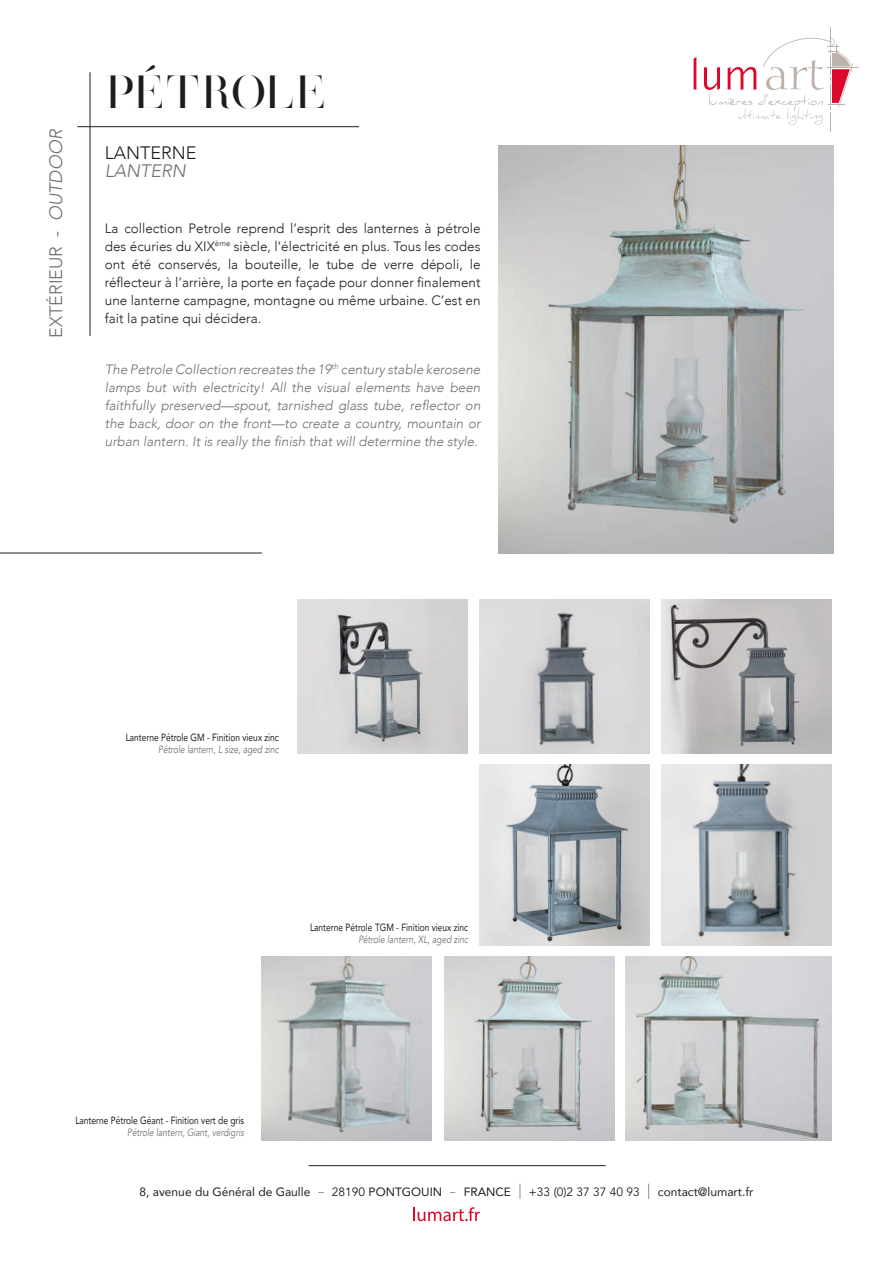
<style>
.page{position:relative;width:893px;height:1263px;background:#fff}
.page>*{position:absolute;margin:0;border:0;box-sizing:border-box;transform-origin:0 0}
.t1{font:46.5px "Henri Didot";letter-spacing:.01em;color:#1d1d1b}
.t2{font:300 18px "Avenir";color:#70706f}
.t3{font:300 18px "Avenir";color:#1d1d1b}
.t4{font:italic 300 18px "Avenir";color:#70706f}
.t5{font:300 13.5px/18px "Avenir";color:#1d1d1b;text-align:justify}
.t6{font:italic 300 13.5px/18px "Avenir";color:#70706f;text-align:justify}
.t7{font:12px "Avenir";color:#1d1d1b}
.t8{font:10.5px "Avenir";color:#1d1d1b;scale:.8 1}
.t9{font:italic 10.5px "Avenir";color:#70706f;scale:.8 1}
.s1{font-style:italic}
.s2{font-family:"Gotham";font-weight:100;font-size:21px}
.s3{font-style:inherit}
</style>
<div class="page">
<img style="left:499px;top:145px;width:334px;height:408px">
<hr style="left:77px;top:126px;width:282px;height:1px;background:#1d1d1b">
<hr style="left:0;top:553px;width:262px;height:1px;background:#1d1d1b">
<hr style="left:309px;top:1165px;width:297px;height:1px;background:#1d1d1b">
<hr style="left:90px;top:72px;width:1px;height:264px;background:#1d1d1b">
<hr style="left:827px;top:68px;width:31px;height:1px;background:#bdb2ac">
<svg style="left:694px;top:57px;width:2px;height:33px"></svg>
<svg style="left:704px;top:27px;width:149px;height:105px"></svg>
<svg style="left:413px;top:1207px;width:67px;height:14px"></svg>
<img style="left:262px;top:957px;width:170px;height:184px">
<img style="left:444px;top:957px;width:170px;height:184px">
<img style="left:661px;top:765px;width:170px;height:180px">
<img style="left:480px;top:600px;width:170px;height:153px">
<img style="left:625px;top:957px;width:206px;height:184px">
<img style="left:480px;top:765px;width:170px;height:180px">
<img style="left:661px;top:600px;width:170px;height:153px">
<img style="left:297px;top:600px;width:171px;height:153px">
<p class="t2" style="left:45px;top:338px;width:210px;rotate:-90deg">EXTÉRIEUR - <span class="s1">OUTDOOR</span></p>
<p class="t1" style="left:105px;top:62px;width:221px">PÉTROLE</p>
<p class="t3" style="left:105px;top:142px;width:93px">LANTERNE</p>
<p class="t4" style="left:105px;top:160px;width:83px">LANTERN</p>
<p class="t5" style="left:105px;top:219px;width:377px">La collection Petrole reprend l’esprit des lanternes à pétrole des écuries du XIX<sup>ème</sup> siècle, l’électricité en plus. Tous les codes ont été conservés, la bouteille, le tube de verre dépoli, le réflecteur à l’arrière, la porte en façade pour donner finalement une lanterne campagne, montagne ou même urbaine. C’est en fait la patine qui décidera.</p>
<p class="t6" style="left:105px;top:360px;width:377px">The Petrole Collection recreates the 19<sup>th</sup> century stable kerosene lamps but with electricity! All the visual elements have been faithfully preserved—spout, tarnished glass tube, reflector on the back, door on the front—to create a country, mountain or urban lantern. It is really the finish that will determine the style.</p>
<p class="t8" style="left:126px;top:729px;width:193px">Lanterne Pétrole GM - Finition vieux zinc</p>
<p class="t9" style="left:158px;top:743px;width:152px">Pétrole lantern, L size, aged zinc</p>
<p class="t8" style="left:310px;top:919px;width:199px">Lanterne Pétrole TGM - Finition vieux zinc</p>
<p class="t9" style="left:358px;top:933px;width:139px">Pétrole lantern, XL, aged zinc</p>
<p class="t8" style="left:75px;top:1112px;width:212px">Lanterne Pétrole Géant - Finition vert de gris</p>
<p class="t9" style="left:127px;top:1126px;width:147px">Pétrole lantern, Giant, verdigris</p>
<p class="t7" style="left:140px;top:1182px;width:615px">8, avenue du Général de Gaulle <span class="s2">-</span> <span class="s3">28190</span> PONTGOUIN <span class="s2">-</span> FRANCE <span class="s2">l</span> +<span class="s3">33 (0)2 37 37 40 93</span> <span class="s2">l</span> contact@lumart.fr</p>
</div>
